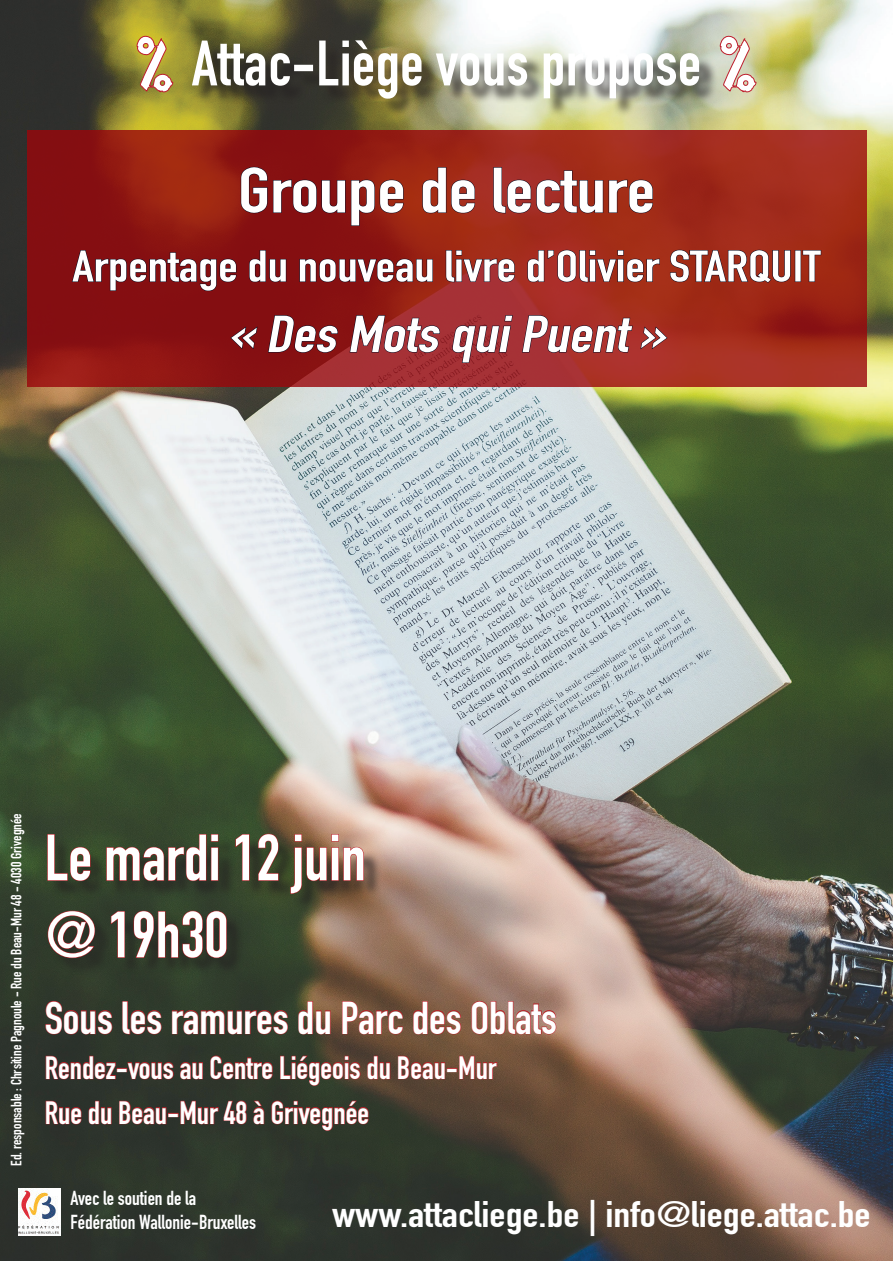
<style>
.page{position:relative;width:893px;height:1263px;background:#fff}
.page>*{position:absolute;margin:0;border:0;box-sizing:border-box;transform-origin:0 0}
.t1{font:64.2px/76.9px "DIN Engschrift";color:#fff}
.t2{font:63px "DIN Engschrift";letter-spacing:.005em;color:#fff}
.t3{font:63px "DIN Engschrift";letter-spacing:.005em;color:#fff;scale:1.2 1}
.t4{font:italic 51px "DIN Engschrift";color:#fff;scale:1.2 1}
.t5{font:45px "DIN Engschrift";color:#fff}
.t6{font:43.5px "DIN Engschrift";color:#fff;scale:1.2 1}
.t7{font:36.15px "DIN Engschrift";color:#fff;scale:1.2 1}
.t8{font:31.5px/45px "DIN Engschrift";color:#fff}
.t9{font:19.8px/23.7px "DIN Engschrift";color:#fff}
.t10{font:14.7px "DIN Engschrift";color:#fff}
</style>
<div class="page">
<img style="left:0;top:0;width:893px;height:1261px">
<svg style="left:27px;top:131px;width:839px;height:256px;background:#992119"></svg>
<svg style="left:240px;top:166px;width:164px;height:60px;background:#811512"></svg>
<svg style="left:422px;top:167px;width:53px;height:47px;background:#8f2818"></svg>
<svg style="left:493px;top:167px;width:160px;height:47px;background:#90291f"></svg>
<svg style="left:71px;top:250px;width:166px;height:42px;background:#730e13"></svg>
<svg style="left:249px;top:250px;width:38px;height:33px"></svg>
<svg style="left:299px;top:258px;width:134px;height:25px;background:#6e1215"></svg>
<svg style="left:445px;top:250px;width:70px;height:33px;background:#872723"></svg>
<svg style="left:527px;top:249px;width:133px;height:34px;background:#8b271f"></svg>
<svg style="left:669px;top:249px;width:122px;height:34px;background:#842519"></svg>
<div style="left:795px;top:250px;width:6px;height:32px;border:1px solid #0c0e23"></div>
<svg style="left:802px;top:250px;width:20px;height:32px"></svg>
<svg style="left:230px;top:326px;width:28px;height:24px"></svg>
<svg style="left:267px;top:315px;width:71px;height:38px;background:#720f13"></svg>
<svg style="left:349px;top:315px;width:91px;height:41px;background:#89262b"></svg>
<svg style="left:452px;top:315px;width:61px;height:48px;background:#8f2b32"></svg>
<svg style="left:522px;top:315px;width:111px;height:41px;background:#932b2c"></svg>
<svg style="left:640px;top:326px;width:28px;height:23px"></svg>
<div style="left:50px;top:837px;width:332px;height:139px;background:#231f20;opacity:.75"></div>
<svg style="left:47px;top:834px;width:44px;height:47px;background:#453f2a"></svg>
<svg style="left:106px;top:834px;width:113px;height:47px;background:#453a29"></svg>
<svg style="left:235px;top:834px;width:15px;height:47px"></svg>
<svg style="left:258px;top:833px;width:21px;height:48px"></svg>
<svg style="left:290px;top:834px;width:74px;height:60px;background:#734f3b"></svg>
<svg style="left:47px;top:910px;width:48px;height:48px;background:#483228"></svg>
<svg style="left:111px;top:911px;width:14px;height:47px"></svg>
<svg style="left:133px;top:910px;width:94px;height:48px;background:#443428"></svg>
<img style="left:18px;top:1189px;width:42px;height:47px">
<svg style="left:136px;top:36px;width:37px;height:56px"></svg>
<div style="left:195px;top:43px;width:522px;height:75px;background:#231f20;opacity:.75"></div>
<svg style="left:720px;top:36px;width:36px;height:56px"></svg>
<svg style="left:45px;top:1001px;width:68px;height:34px;background:#49322a"></svg>
<svg style="left:122px;top:1001px;width:40px;height:34px"></svg>
<svg style="left:172px;top:1010px;width:116px;height:25px;background:#52342a"></svg>
<svg style="left:298px;top:1001px;width:33px;height:34px"></svg>
<svg style="left:342px;top:1001px;width:61px;height:34px;background:#7f4937"></svg>
<svg style="left:413px;top:1001px;width:48px;height:34px;background:#874d3a"></svg>
<svg style="left:471px;top:1001px;width:85px;height:34px;background:#9e6052"></svg>
<svg style="left:45px;top:1055px;width:129px;height:24px;background:#502f2a"></svg>
<svg style="left:180px;top:1062px;width:23px;height:17px"></svg>
<svg style="left:210px;top:1055px;width:63px;height:24px;background:#543129"></svg>
<svg style="left:280px;top:1055px;width:81px;height:31px;background:#5a372c"></svg>
<svg style="left:367px;top:1055px;width:23px;height:24px"></svg>
<svg style="left:398px;top:1055px;width:99px;height:24px;background:#7c4032"></svg>
<svg style="left:45px;top:1100px;width:37px;height:24px"></svg>
<svg style="left:88px;top:1100px;width:24px;height:24px"></svg>
<svg style="left:119px;top:1100px;width:128px;height:24px;background:#512f2a"></svg>
<svg style="left:253px;top:1100px;width:11px;height:24px"></svg>
<svg style="left:271px;top:1100px;width:98px;height:31px;background:#4e3229"></svg>
<h2 class="t2" style="left:192px;top:26px;width:511px">Attac-Liège vous propose</h2>
<h2 class="t3" style="left:238px;top:153px;width:349px">Groupe de lecture</h2>
<h3 class="t6" style="left:72px;top:241px;width:625px">Arpentage du nouveau livre d’Olivier STARQUIT</h3>
<h3 class="t4" style="left:228px;top:304px;width:374px">« Des Mots quiPuent»</h3>
<p class="t10" style="left:8px;top:1166px;width:354px;rotate:-90deg">Ed. responsable : Chrsitine Pagnoule - Rue du Beau-Mur 48 - 4030 Grivegnée</p>
<h1 class="t1" style="left:45px;top:820px;width:323px">Le mardi 12 juin @ 19h30</h1>
<h3 class="t5" style="left:45px;top:991px;width:514px">Sous les ramures du Parc des Oblats</h3>
<h3 class="t8" style="left:45px;top:1045px;width:454px">Rendez-vous au Centre Liégeois du Beau-Mur<br>Rue du Beau-Mur 48 à Grivegnée</h3>
<h3 class="t9" style="left:70px;top:1186px;width:187px">Avec le soutien de la<br>Fédération Wallonie-Bruxelles</h3>
<h3 class="t7" style="left:332px;top:1193px;width:450px">www.attacliege.be | info@liege.attac.be</h3>
</div>
